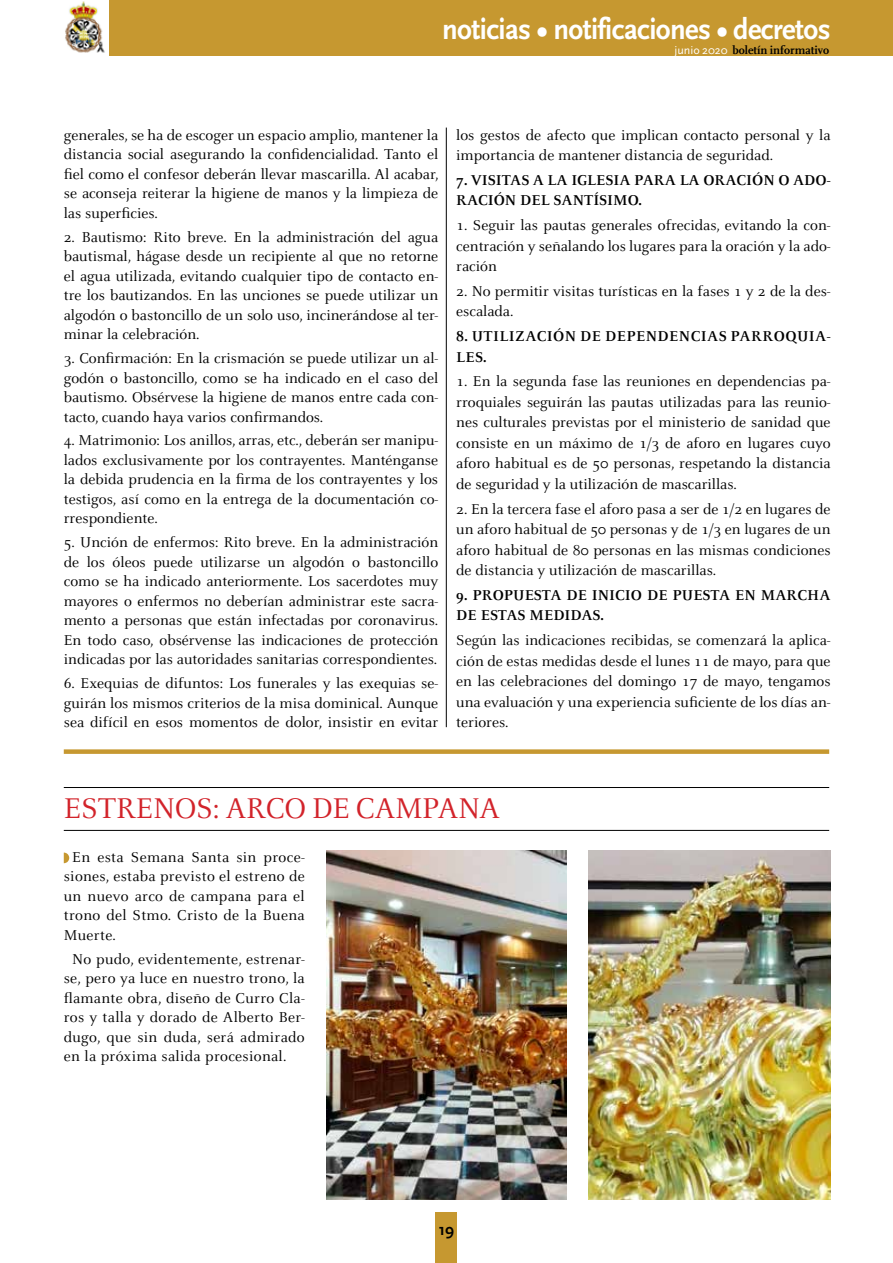
<style>
.page{position:relative;width:893px;height:1263px;background:#fff}
.page>*{position:absolute;margin:0;border:0;box-sizing:border-box;transform-origin:0 0}
.t1{font:31.5px "Celeste";letter-spacing:-.01em;color:#d2232a}
.t2{font:700 30.3px "Scala Sans";letter-spacing:-.02em;color:#fff;scale:.95 1}
.t3{font:700 16.5px "Scala Sans";color:#000}
.t4{font:15.75px/19.5px "Celeste";color:#000;text-align:justify}
.t5{font:700 15.75px/20.5px "Celeste";color:#000}
.t6{font:700 15.75px/20.5px "Celeste";letter-spacing:.025em;color:#000}
.t7{font:700 12px "FF Scala";color:#000}
.s1{font-family:"Scala Sans";font-weight:400;color:#fff}
</style>
<div class="page">
<div style="left:64px;top:0;width:829px;height:55px;background:#c69830"></div>
<div style="left:436px;top:1213px;width:21px;height:50px;background:#c69830"></div>
<img style="left:64px;top:0;width:44px;height:55px">
<hr style="left:64px;top:787px;width:765px;height:1px;background:#000">
<hr style="left:64px;top:830px;width:765px;height:1px;background:#000">
<svg style="left:64px;top:852px;width:5px;height:11px"></svg>
<img style="left:326px;top:850px;width:241px;height:349px">
<img style="left:588px;top:850px;width:243px;height:349px">
<div style="left:64px;top:749px;width:765px;height:5px;background:#c69830"></div>
<hr style="left:446px;top:128px;width:1px;height:599px;background:#000">
<h2 class="t2" style="left:442px;top:13px;width:410px">noticias • notificaciones • decretos</h2>
<p class="t7" style="left:674px;top:43px;width:156px"><span class="s1">junio 2020</span> boletín informativo</p>
<p class="t4" style="left:64px;top:126px;width:376px">generales, se ha de escoger un espacio amplio, mantener la distancia social asegurando la confidencialidad. Tanto el fiel como el confesor deberán llevar mascarilla. Al acabar, se aconseja reiterar la higiene de manos y la limpieza de las superficies.</p>
<p class="t4" style="left:64px;top:228px;width:376px">2. Bautismo: Rito breve. En la administración del agua bautismal, hágase desde un recipiente al que no retorne el agua utilizada, evitando cualquier tipo de contacto en&shy;tre los bautizandos. En las unciones se puede utilizar un algodón o bastoncillo de un solo uso, incinerándose al ter&shy;minar la celebración.</p>
<p class="t4" style="left:64px;top:349px;width:376px">3. Confirmación: En la crismación se puede utilizar un al&shy;godón o bastoncillo, como se ha indicado en el caso del bautismo. Obsérvese la higiene de manos entre cada con&shy;tacto, cuando haya varios confirmandos.</p>
<p class="t4" style="left:64px;top:431px;width:376px">4. Matrimonio: Los anillos, arras, etc., deberán ser manipu&shy;lados exclusivamente por los contrayentes. Manténganse la debida prudencia en la firma de los contrayentes y los testigos, así como en la entrega de la documentación co&shy;rrespondiente.</p>
<p class="t4" style="left:64px;top:533px;width:376px">5. Unción de enfermos: Rito breve. En la administración de los óleos puede utilizarse un algodón o bastoncillo como se ha indicado anteriormente. Los sacerdotes muy mayores o enfermos no deberían administrar este sacra&shy;mento a personas que están infectadas por coronavirus.<br>En todo caso, obsérvense las indicaciones de protección indicadas por las autoridades sanitarias correspondientes.</p>
<p class="t4" style="left:64px;top:674px;width:376px">6. Exequias de difuntos: Los funerales y las exequias se&shy;guirán los mismos criterios de la misa dominical. Aunque sea difícil en esos momentos de dolor, insistir en evitar</p>
<p class="t4" style="left:456px;top:125px;width:376px;line-height:20.5px">los gestos de afecto que implican contacto personal y la importancia de mantener distancia de seguridad.</p>
<p class="t5" style="left:456px;top:170px;width:376px">7. VISITAS A LA IGLESIA PARA LA ORACIÓN O ADO-<br>RACIÓN DEL SANTÍSIMO.</p>
<p class="t4" style="left:456px;top:216px;width:376px;line-height:20.5px">1. Seguir las pautas generales ofrecidas, evitando la con&shy;centración y señalando los lugares para la oración y la ado&shy;ración</p>
<p class="t4" style="left:456px;top:281px;width:376px;line-height:20.5px">2. No permitir visitas turísticas en la fases 1 y 2 de la des&shy;escalada.</p>
<p class="t6" style="left:456px;top:326px;width:376px">8. UTILIZACIÓN DE DEPENDENCIAS PARROQUIA-<br>LES.</p>
<p class="t4" style="left:456px;top:372px;width:376px;line-height:20.5px">1. En la segunda fase las reuniones en dependencias pa&shy;rroquiales seguirán las pautas utilizadas para las reunio&shy;nes culturales previstas por el ministerio de sanidad que consiste en un máximo de 1/3 de aforo en lugares cuyo aforo habitual es de 50 personas, respetando la distancia de seguridad y la utilización de mascarillas.</p>
<p class="t4" style="left:456px;top:499px;width:376px;line-height:20.5px">2. En la tercera fase el aforo pasa a ser de 1/2 en lugares de un aforo habitual de 50 personas y de 1/3 en lugares de un aforo habitual de 80 personas en las mismas condiciones de distancia y utilización de mascarillas.</p>
<p class="t5" style="left:456px;top:585px;width:376px">9. PROPUESTA DE INICIO DE PUESTA EN MARCHA<br>DE ESTAS MEDIDAS.</p>
<p class="t4" style="left:456px;top:630px;width:376px;line-height:20.5px">Según las indicaciones recibidas, se comenzará la aplica&shy;ción de estas medidas desde el lunes 11 de mayo, para que en las celebraciones del domingo 17 de mayo, tengamos una evaluación y una experiencia suficiente de los días an&shy;teriores.</p>
<h1 class="t1" style="left:64px;top:792px;width:438px">ESTRENOS: ARCO DE CAMPANA</h1>
<p class="t4" style="left:64px;top:848px;width:242px;text-indent:9px">En esta Semana Santa sin proce&shy;siones, estaba previsto el estreno de un nuevo arco de campana para el trono del Stmo. Cristo de la Buena Muerte.</p>
<p class="t4" style="left:64px;top:949px;width:242px;text-indent:9px">No pudo, evidentemente, estrenar&shy;se, pero ya luce en nuestro trono, la flamante obra, diseño de Curro Cla&shy;ros y talla y dorado de Alberto Ber&shy;dugo, que sin duda, será admirado en la próxima salida procesional.</p>
<p class="t3" style="left:439px;top:1221px;width:17px">19</p>
</div>
